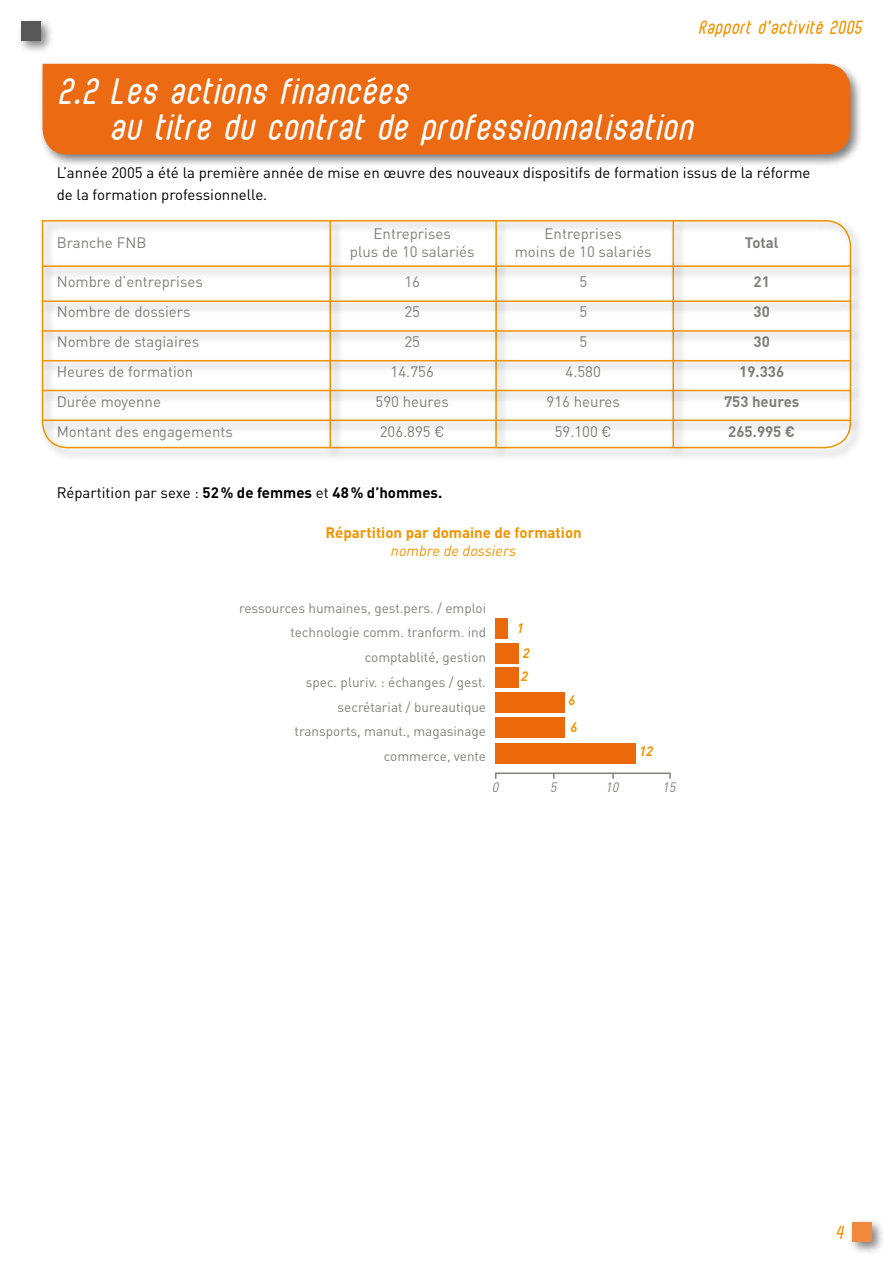
<style>
.page{position:relative;width:893px;height:1263px;background:#fff}
.page>*{position:absolute;margin:0;border:0;box-sizing:border-box;transform-origin:0 0}
.t1{font:24px/36px "Bubble Boy 2";color:#fff}
.t2{font:15px "DIN";color:#80807e}
.t3{font:15px/21.6px "DIN";color:#000}
.t4{font:700 15px "DIN";color:#000}
.t5{font:700 15px "DIN";color:#80807e}
.t6{font:700 15px "DIN";color:#f29400}
.t7{font:italic 15px "DIN";color:#f29400}
.t8{font:13.5px/24.8px "DIN";color:#80807e;text-align:right}
.t9{font:italic 700 13.5px/25px "DIN";color:#f29400;text-align:center}
.t10{font:italic 13.5px "DIN";color:#80807e}
.t11{font:12.45px "Bubble Boy 2";color:#f29400}
.s1{font-weight:400}
</style>
<div class="page">
<div style="left:17px;top:17px;width:38px;height:38px;background:#000;opacity:.5"></div>
<div style="left:21px;top:21px;width:20px;height:20px;background:#58585a"></div>
<div style="left:847px;top:1217px;width:39px;height:39px;background:#000;opacity:.5"></div>
<div style="left:852px;top:1222px;width:20px;height:20px;background:#f0893e"></div>
<div style="left:38px;top:59px;width:827px;height:110px;background:#000;opacity:.5"></div>
<div style="left:43px;top:64px;width:807px;height:90px;background:#eb6a12"></div>
<div style="left:37px;top:215px;width:827px;height:247px;background:#f5f5f5"></div>
<svg style="left:41px;top:220px;width:811px;height:229px"></svg>
<div style="left:491px;top:217px;width:19px;height:243px;background:#f2f2f2"></div>
<hr style="left:495px;top:221px;width:2px;height:227px;background:#f29400">
<div style="left:325px;top:217px;width:19px;height:243px;background:#000;opacity:.5"></div>
<hr style="left:329px;top:221px;width:2px;height:227px;background:#f29400">
<div style="left:668px;top:217px;width:19px;height:243px;background:#000;opacity:.5"></div>
<hr style="left:672px;top:221px;width:2px;height:227px;background:#f29400">
<div style="left:39px;top:261px;width:823px;height:19px;background:#f2f2f2"></div>
<hr style="left:43px;top:265px;width:807px;height:2px;background:#f29400">
<svg style="left:366px;top:75px;width:12px;height:9px"></svg>
<div style="left:39px;top:296px;width:823px;height:19px;background:#f2f2f2"></div>
<hr style="left:43px;top:300px;width:807px;height:2px;background:#f29400">
<div style="left:39px;top:325px;width:823px;height:20px;background:#f4f4f4"></div>
<hr style="left:43px;top:330px;width:807px;height:2px;background:#f29400">
<div style="left:39px;top:355px;width:823px;height:20px;background:#000;opacity:.5"></div>
<hr style="left:43px;top:360px;width:807px;height:1px;background:#f29400">
<div style="left:39px;top:385px;width:823px;height:19px;background:#000;opacity:.5"></div>
<hr style="left:43px;top:390px;width:807px;height:1px;background:#f29400">
<div style="left:39px;top:415px;width:823px;height:19px;background:#000;opacity:.5"></div>
<hr style="left:43px;top:419px;width:807px;height:2px;background:#f29400">
<div style="left:495px;top:618px;width:13px;height:21px;background:#eb690a"></div>
<div style="left:495px;top:643px;width:23px;height:21px;background:#eb690a"></div>
<div style="left:495px;top:667px;width:23px;height:21px;background:#eb690a"></div>
<div style="left:495px;top:692px;width:70px;height:21px;background:#eb690a"></div>
<div style="left:495px;top:717px;width:70px;height:21px;background:#eb690a"></div>
<div style="left:495px;top:743px;width:141px;height:21px;background:#eb690a"></div>
<div style="left:495px;top:772px;width:176px;height:7px;border:2px solid #80807e"></div>
<svg style="left:553px;top:773px;width:2px;height:6px"></svg>
<svg style="left:612px;top:773px;width:2px;height:6px"></svg>
<p class="t11" style="left:698px;top:23px;width:165px">Rapport d’activite 2005</p>
<h1 class="t1" style="left:109px;top:78px;width:585px;text-indent:-52px">2.2 Les actions financees<br>au titre du contrat de professionnalisation</h1>
<p class="t3" style="left:57px;top:161px;width:755px">L’année 2005 a été la première année de mise en œuvre des nouveaux dispositifs de formation issus de la réforme de la formation professionnelle.</p>
<p class="t2" style="left:57px;top:233px;width:91px">Branche FNB</p>
<p class="t2" style="left:374px;top:224px;width:79px">Entreprises</p>
<p class="t2" style="left:545px;top:224px;width:79px">Entreprises</p>
<p class="t5" style="left:745px;top:233px;width:35px">Total</p>
<p class="t2" style="left:350px;top:242px;width:126px">plus de 10 salariés</p>
<p class="t2" style="left:515px;top:242px;width:138px">moins de 10 salariés</p>
<p class="t2" style="left:57px;top:272px;width:148px">Nombre d’entreprises</p>
<p class="t2" style="left:404px;top:272px;width:17px">16</p>
<p class="t2" style="left:579px;top:272px;width:9px">5</p>
<p class="t5" style="left:754px;top:272px;width:18px">21</p>
<p class="t2" style="left:57px;top:302px;width:135px">Nombre de dossiers</p>
<p class="t2" style="left:404px;top:302px;width:17px">25</p>
<p class="t2" style="left:579px;top:302px;width:9px">5</p>
<p class="t5" style="left:754px;top:302px;width:18px">30</p>
<p class="t2" style="left:57px;top:332px;width:144px">Nombre de stagiaires</p>
<p class="t2" style="left:404px;top:332px;width:17px">25</p>
<p class="t2" style="left:579px;top:332px;width:9px">5</p>
<p class="t5" style="left:754px;top:332px;width:18px">30</p>
<p class="t2" style="left:57px;top:362px;width:138px">Heures de formation</p>
<p class="t2" style="left:391px;top:362px;width:45px">14.756</p>
<p class="t2" style="left:566px;top:362px;width:37px">4.580</p>
<p class="t5" style="left:739px;top:362px;width:46px">19.336</p>
<p class="t2" style="left:57px;top:392px;width:106px">Durée moyenne</p>
<p class="t2" style="left:376px;top:392px;width:75px">590 heures</p>
<p class="t2" style="left:547px;top:392px;width:75px">916 heures</p>
<p class="t5" style="left:724px;top:392px;width:77px">753 heures</p>
<p class="t2" style="left:57px;top:422px;width:178px">Montant des engagements</p>
<p class="t2" style="left:380px;top:422px;width:66px">206.895 €</p>
<p class="t2" style="left:555px;top:422px;width:59px">59.100 €</p>
<p class="t5" style="left:728px;top:422px;width:68px">265.995 €</p>
<p class="t4" style="left:57px;top:483px;width:387px"><span class="s1">Répartition par sexe :</span> 52% de femmes <span class="s1">et</span> 48% d’hommes.</p>
<p class="t6" style="left:325px;top:523px;width:258px">Répartition par domaine de formation</p>
<p class="t7" style="left:391px;top:541px;width:127px">nombre de dossiers</p>
<p class="t8" style="left:239px;top:595px;width:248px">ressources humaines, gest.pers. / emploi technologie comm. tranform. ind comptablité, gestion<br>spec. pluriv. : échanges / gest. secrétariat / bureautique<br>transports, manut., magasinage commerce, vente</p>
<p class="t9" style="left:517px;top:615px;width:14px">1<br>2</p>
<p class="t9" style="left:521px;top:663px;width:8px">2</p>
<p class="t9" style="left:568px;top:687px;width:10px;line-height:26.1px;text-align:left">6<br>6</p>
<p class="t9" style="left:639px;top:738px;width:15px">12</p>
<p class="t10" style="left:492px;top:779px;width:8px">0</p>
<p class="t10" style="left:551px;top:779px;width:8px">5</p>
<p class="t10" style="left:606px;top:779px;width:15px">10</p>
<p class="t10" style="left:663px;top:779px;width:15px">15</p>
</div>
